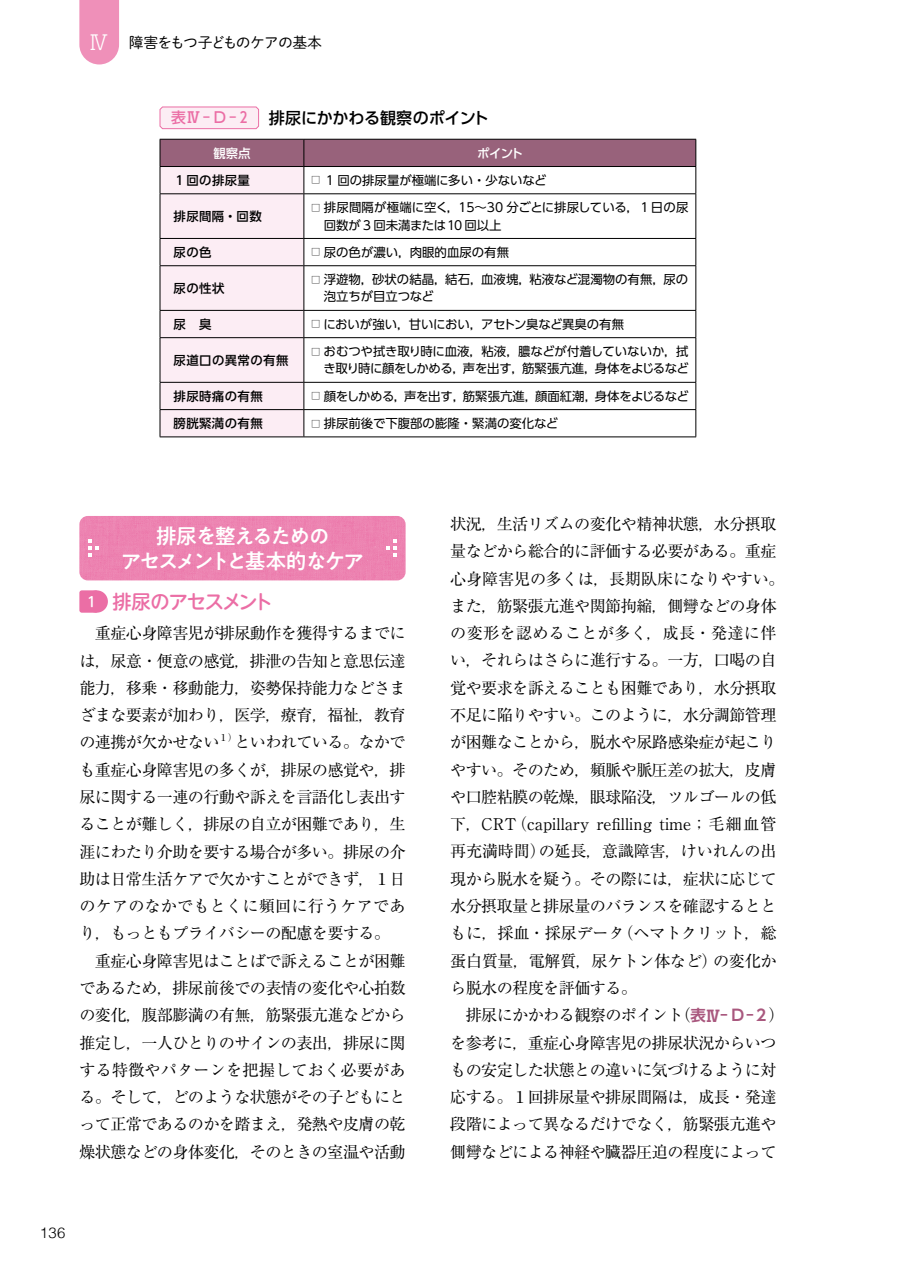
<style>
.page{position:relative;width:903px;height:1275px;background:#fff}
.page>*{position:absolute;margin:0;border:0;box-sizing:border-box;transform-origin:0 0}
.t1{font:500 21px/24.8px "PA1 Gothic Std N";letter-spacing:-.105em;color:#fff;text-align:center}
.t2{font:500 19.25px "UD Shin M Go Pro";letter-spacing:-.065em;color:#eb6ea5}
.t3{font:16.1px/27.3px "Ryumin Pro";letter-spacing:-.04em;color:#000}
.t4{font:16.1px "Ryumin Pro";letter-spacing:.01em;color:#000}
.t5{font:500 16.1px "UD Shin Go Pro";letter-spacing:-.015em;color:#000}
.t6{font:14.88px "P Shuei M Go Std N L";letter-spacing:-.065em;color:#000}
.t7{font:500 14.88px "UD Shin Go Pro";color:#eb6ea5}
.t8{font:300 14.88px "Helvetica";color:#000}
.t9{font:12.42px/17.3px "UD Shin Go Pro";color:#000}
.t10{font:12.42px/17.3px "UD Shin Go Pro";letter-spacing:-.025em;color:#000;text-align:right}
.t11{font:500 12.42px "UD Shin Go Pro";letter-spacing:.03em;color:#000}
.t12{font:500 12.42px "UD Shin Go Pro";letter-spacing:-.035em;color:#fff}
.t13{font:9.45px "Ryumin Pro";color:#000}
.s1{font-family:"Soft Go Std";font-weight:300;font-size:19.78px;color:#fff}
.s2{font-size:8.75px}
.s3{font-size:13.65px;color:#fff}
.s4{font-family:"UD Shin Go Pro De";font-weight:700;font-size:15.58px;color:#a9587e}
</style>
<div class="page">
<div style="left:79px;top:516px;width:327px;height:64px;background:#ed83b1"></div>
<svg style="left:88px;top:539px;width:10px;height:18px"></svg>
<svg style="left:387px;top:539px;width:10px;height:18px"></svg>
<div style="left:86px;top:590px;width:22px;height:23px;background:#eb6ea5;border-radius:50%"></div>
<svg style="left:79px;top:590px;width:18px;height:23px"></svg>
<svg style="left:159px;top:106px;width:100px;height:23px;background:#fae1ec"></svg>
<svg style="left:160px;top:139px;width:536px;height:298px"></svg>
<hr style="left:160px;top:437px;width:144px;height:1px;background:#000">
<hr style="left:304px;top:437px;width:392px;height:1px;background:#000">
<svg style="left:79px;top:0;width:40px;height:64px;background:#f097bd"></svg>
<p class="t6" style="left:89px;top:31px;width:234px"><span class="s1">Ⅳ</span> 障害をもつ子どものケアの基本</p>
<p class="t7" style="left:171px;top:106px;width:78px">表Ⅳ-D-２</p>
<p class="t5" style="left:269px;top:105px;width:222px">排尿にかかわる観察のポイント</p>
<p class="t12" style="left:213px;top:143px;width:39px">観察点</p>
<p class="t12" style="left:477px;top:143px;width:48px">ポイント</p>
<p class="t11" style="left:174px;top:170px;width:78px">１回の排尿量</p>
<p class="t9" style="left:311px;top:171px;width:237px"><span class="s2">□</span> １回の排尿量が極端に多い・少ないなど</p>
<p class="t11" style="left:174px;top:206px;width:90px">排尿間隔・回数</p>
<p class="t9" style="left:324px;top:198px;width:366px;text-indent:-12px"><span class="s2">□</span> 排尿間隔が極端に空く，15～30 分ごとに排尿している，１日の尿回数が３回未満または10 回以上</p>
<p class="t11" style="left:174px;top:242px;width:40px">尿の色</p>
<p class="t9" style="left:311px;top:243px;width:199px"><span class="s2">□</span> 尿の色が濃い，肉眼的血尿の有無</p>
<p class="t11" style="left:174px;top:278px;width:52px">尿の性状</p>
<p class="t9" style="left:324px;top:270px;width:366px;text-indent:-12px"><span class="s2">□</span> 浮遊物，砂状の結晶，結石，血液塊，粘液など混濁物の有無，尿の泡立ちが目立つなど</p>
<p class="t11" style="left:174px;top:314px;width:39px">尿　臭</p>
<p class="t9" style="left:311px;top:315px;width:314px"><span class="s2">□</span> においが強い，甘いにおい，アセトン臭など異臭の有無</p>
<p class="t11" style="left:174px;top:350px;width:116px">尿道口の異常の有無</p>
<p class="t10" style="left:311px;top:342px;width:379px"><span class="s2">□</span> おむつや拭き取り時に血液，粘液，膿などが付着していないか，拭き取り時に顔をしかめる，声を出す，筋緊張亢進，身体をよじるなど</p>
<p class="t11" style="left:174px;top:386px;width:91px">排尿時痛の有無</p>
<p class="t10" style="left:311px;top:387px;width:379px"><span class="s2">□</span> 顔をしかめる，声を出す，筋緊張亢進，顔面紅潮，身体をよじるなど</p>
<p class="t11" style="left:174px;top:413px;width:91px">膀胱緊満の有無</p>
<p class="t9" style="left:311px;top:414px;width:248px"><span class="s2">□</span> 排尿前後で下腹部の膨隆・緊満の変化など</p>
<h1 class="t1" style="left:121px;top:525px;width:245px">排尿を整えるための<br>アセスメントと基本的なケア</h1>
<p class="t2" style="left:87px;top:586px;width:187px"><span class="s3">1</span> 排尿のアセスメント</p>
<p class="t3" style="left:79px;top:618px;width:328px;text-align:justify;text-indent:16px">重症心身障害児が排尿動作を獲得するまでには，尿意・便意の感覚，排泄の告知と意思伝達能力，移乗・移動能力，姿勢保持能力などさまざまな要素が加わり，医学，療育，福祉，教育の連携が欠かせない</p>
<p class="t13" style="left:219px;top:729px;width:20px">１）</p>
<p class="t3" style="left:234px;top:728px;width:173px">といわれている。なかで</p>
<p class="t3" style="left:79px;top:755px;width:328px">も重症心身障害児の多くが，排尿の感覚や，排</p>
<p class="t3" style="left:79px;top:782px;width:328px">尿に関する一連の行動や訴えを言語化し表出す</p>
<p class="t3" style="left:79px;top:809px;width:328px">ることが難しく，排尿の自立が困難であり，生</p>
<p class="t3" style="left:79px;top:837px;width:328px">涯にわたり介助を要する場合が多い。排尿の介</p>
<p class="t3" style="left:79px;top:864px;width:328px">助は日常生活ケアで欠かすことができず，１日</p>
<p class="t4" style="left:79px;top:893px;width:328px">のケアのなかでもとくに頻回に行うケアであ</p>
<p class="t3" style="left:79px;top:919px;width:312px">り，もっともプライバシーの配慮を要する。</p>
<p class="t3" style="left:95px;top:946px;width:312px">重症心身障害児はことばで訴えることが困難</p>
<p class="t3" style="left:79px;top:973px;width:328px">であるため，排尿前後での表情の変化や心拍数</p>
<p class="t3" style="left:79px;top:1000px;width:328px">の変化，腹部膨満の有無，筋緊張亢進などから</p>
<p class="t3" style="left:79px;top:1028px;width:328px">推定し，一人ひとりのサインの表出，排尿に関</p>
<p class="t4" style="left:79px;top:1057px;width:328px">する特徴やパターンを把握しておく必要があ</p>
<p class="t3" style="left:79px;top:1082px;width:328px">る。そして，どのような状態がその子どもにと</p>
<p class="t3" style="left:79px;top:1110px;width:328px">って正常であるのかを踏まえ，発熱や皮膚の乾</p>
<p class="t3" style="left:79px;top:1137px;width:328px">燥状態などの身体変化，そのときの室温や活動</p>
<p class="t8" style="left:40px;top:1220px;width:27px">136</p>
<p class="t3" style="left:450px;top:509px;width:336px">状況，生活リズムの変化や精神状態，水分摂取量などから総合的に評価する必要がある。重症心身障害児の多くは，長期臥床になりやすい。また，筋緊張亢進や関節拘縮，側彎などの身体の変形を認めることが多く，成長・発達に伴い，それらはさらに進行する。一方，口喝の自覚や要求を訴えることも困難であり，水分摂取不足に陥りやすい。このように，水分調節管理が困難なことから，脱水や尿路感染症が起こりやすい。そのため，頻脈や脈圧差の拡大，皮膚や口腔粘膜の乾燥，眼球陥没，ツルゴールの低下，CRT（capillary refilling time；毛細血管再充満時間）の延長，意識障害，けいれんの出現から脱水を疑う。その際には，症状に応じて水分摂取量と排尿量のバランスを確認するとともに，採血・採尿データ（ヘマトクリット，総蛋白質量，電解質，尿ケトン体など）の変化から脱水の程度を評価する。</p>
<p class="t3" style="left:450px;top:1000px;width:336px;text-indent:16px">排尿にかかわる観察のポイント（<span class="s4">表Ⅳ- D -２</span>）を参考に，重症心身障害児の排尿状況からいつもの安定した状態との違いに気づけるように対応する。１回排尿量や排尿間隔は，成長・発達段階によって異なるだけでなく，筋緊張亢進や側彎などによる神経や臓器圧迫の程度によって</p>
</div>
